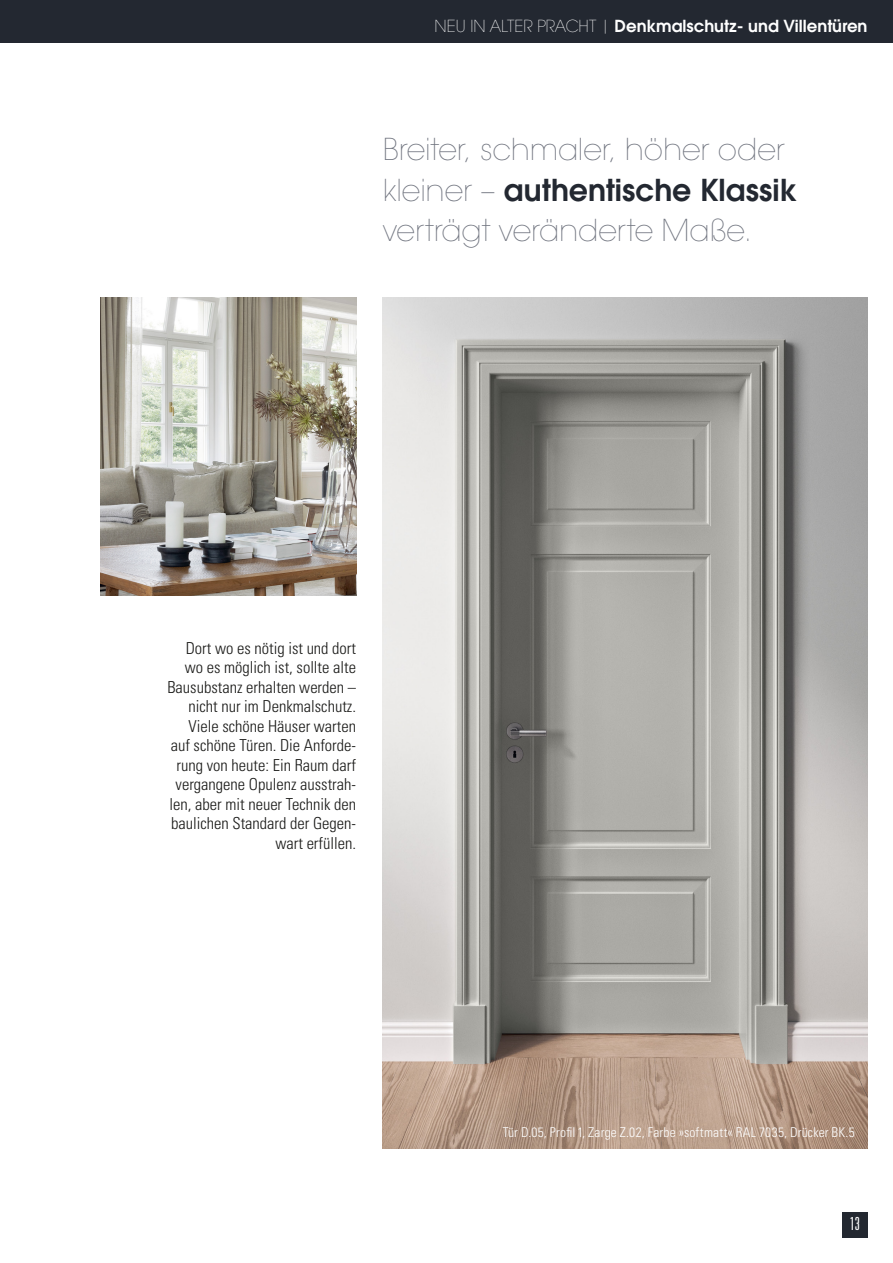
<style>
.page{position:relative;width:893px;height:1263px;background:#fff}
.page>*{position:absolute;margin:0;border:0;box-sizing:border-box;transform-origin:0 0}
.t1{font:200 30px/40.5px "ITC Avant Garde W1 G";letter-spacing:-.005em;color:#6f737e}
.t2{font:18px "Univers LT Pro Light Ult Cond";color:#fff}
.t3{font:300 condensed 16.5px/19.5px "Univers LT Std";color:#1a1a18;text-align:right}
.t4{font:600 16.5px "ITC Avant Garde W1 G";color:#fff}
.t5{font:300 condensed 13.5px "Univers LT Std";letter-spacing:.015em;color:#fff}
.s1{font-weight:200}
.s2{font-weight:600;color:#232831}
</style>
<div class="page">
<div style="left:842px;top:1212px;width:25px;height:25px;background:#232831"></div>
<div style="left:0;top:0;width:893px;height:43px;background:#232831"></div>
<img style="left:383px;top:298px;width:484px;height:850px">
<img style="left:101px;top:298px;width:255px;height:297px">
<p class="t4" style="left:435px;top:15px;width:434px"><span class="s1">NEU IN ALTER PRACHT |</span> Denkmalschutz- und Villentüren</p>
<h1 class="t1" style="left:383px;top:129px;width:416px">Breiter, schmaler, höher oder kleiner – <span class="s2">authentische Klassik </span>verträgt veränderte Maße.</h1>
<p class="t3" style="left:167px;top:638px;width:190px">Dort wo es nötig ist und dort wo es möglich ist, sollte alte<br>Bausubstanz erhalten werden – nicht nur im Denkmalschutz.<br>Viele schöne Häuser warten auf schöne Türen. Die Anforde&shy;rung von heute: Ein Raum darf vergangene Opulenz ausstrah&shy;len, aber mit neuer Technik den baulichen Standard der Gegen&shy;wart erfüllen.</p>
<p class="t5" style="left:503px;top:1124px;width:354px">Tür D.05, Profil 1, Zarge Z.02, Farbe »softmatt« RAL 7035, Drücker BK.5</p>
<p class="t2" style="left:850px;top:1213px;width:11px">13</p>
</div>
